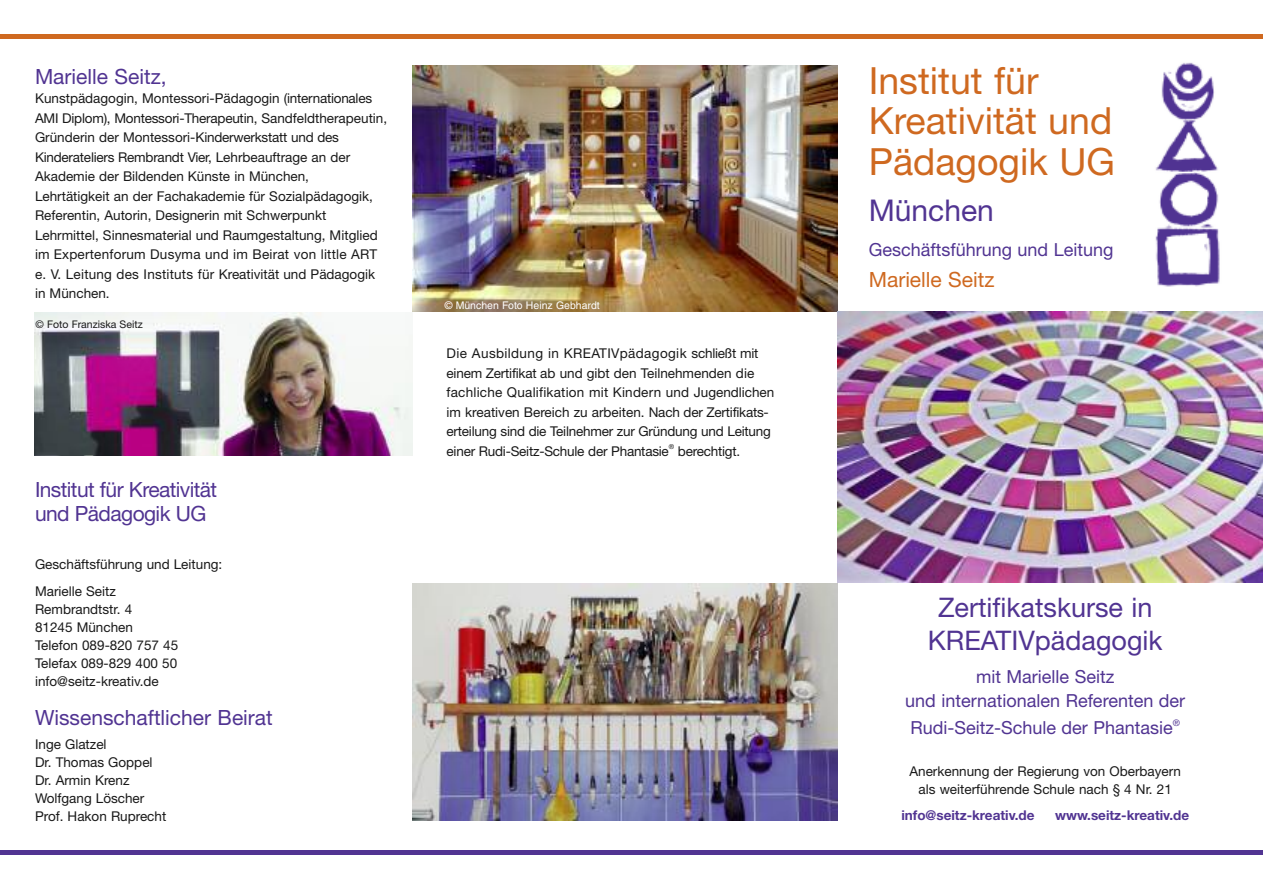
<style>
.page{position:relative;width:1263px;height:893px;background:#fff}
.page>*{position:absolute;margin:0;border:0;box-sizing:border-box;transform-origin:0 0}
.t1{font:37.5px/40.5px "Helvetica Neue";color:#cf6920}
.t2{font:30px "Helvetica Neue";color:#513492}
.t3{font:27px/33px "Helvetica Neue";color:#513492;text-align:center}
.t4{font:21px "Helvetica Neue";color:#513492}
.t5{font:21px/24px "Helvetica Neue";letter-spacing:-.03em;color:#513492}
.t6{font:21px "Helvetica Neue";color:#cf6920}
.t7{font:18px/24px "Helvetica Neue";color:#513492;text-align:center}
.t8{font:13.5px/19.5px "Helvetica Neue";color:#191919}
.t9{font:700 13.5px "Helvetica Neue";color:#513492}
.t10{font:10.5px "Helvetica";color:#fff}
.t11{font:10.5px "Helvetica Neue";color:#191919}
.t12{font:9px "Helvetica Neue";color:#513492}
.t13{font:6.75px "Helvetica Neue";color:#191919}
</style>
<div class="page">
<hr style="left:0;top:34px;width:1263px;height:4px;background:#cf6920">
<div style="left:0;top:850px;width:1263px;height:5px;background:#513492"></div>
<img style="left:34px;top:312px;width:378px;height:144px">
<img style="left:412px;top:65px;width:426px;height:247px">
<img style="left:838px;top:312px;width:425px;height:271px">
<img style="left:1155px;top:62px;width:65px;height:225px">
<img style="left:412px;top:583px;width:426px;height:238px">
<h3 class="t4" style="left:35px;top:64px;width:133px">Marielle Seitz,</h3>
<p class="t8" style="left:35px;top:89px;width:354px">Kunstpädagogin, Montessori-Pädagogin (internationales AMI Diplom), Montessori-Therapeutin, Sandfeldtherapeutin, Gründerin der Montessori-Kinderwerkstatt und des Kinderateliers Rembrandt Vier, Lehrbeauftrage an der Akademie der Bildenden Künste in München, Lehrtätigkeit an der Fachakademie für Sozialpädagogik, Referentin, Autorin, Designerin mit Schwerpunkt Lehrmittel, Sinnesmaterial und Raumgestaltung, Mitglied im Expertenforum Dusyma und im Beirat von little ART e. V. Leitung des Instituts für Kreativität und Pädagogik in München.</p>
<p class="t11" style="left:36px;top:318px;width:109px">© Foto Franziska Seitz</p>
<h3 class="t5" style="left:35px;top:477px;width:184px">Institut für Kreativität und Pädagogik UG</h3>
<p class="t8" style="left:35px;top:550px;width:189px;line-height:27px">Geschäftsführung und Leitung:<br>Marielle Seitz</p>
<p class="t8" style="left:35px;top:600px;width:145px;line-height:18px">Rembrandtstr. 4<br>81245 München<br>Telefon 089-820 757 45<br>Telefax 089-829 400 50 info@seitz-kreativ.de</p>
<h3 class="t4" style="left:35px;top:705px;width:239px">Wissenschaftlicher Beirat</h3>
<p class="t8" style="left:35px;top:735px;width:133px;line-height:18px">Inge Glatzel<br>Dr. Thomas Goppel<br>Dr. Armin Krenz<br>Wolfgang Löscher<br>Prof. Hakon Ruprecht</p>
<p class="t10" style="left:445px;top:301px;width:157px">© München Foto Heinz Gebhardt</p>
<p class="t8" style="left:447px;top:343px;width:329px">Die Ausbildung in KREATIVpädagogik schließt mit einem Zertifikat ab und gibt den Teilnehmenden die fachliche Qualifikation mit Kindern und Jugendlichen im kreativen Bereich zu arbeiten. Nach der Zertifikats&shy;erteilung sind die Teilnehmer zur Gründung und Leitung einer Rudi-Seitz-Schule der Phantasie</p>
<p class="t13" style="left:669px;top:443px;width:7px">®</p>
<p class="t8" style="left:678px;top:441px;width:64px">berechtigt.</p>
<h1 class="t1" style="left:869px;top:60px;width:248px">Institut für<br>Kreativität und<br>Pädagogik UG</h1>
<h2 class="t2" style="left:869px;top:193px;width:127px">München</h2>
<h3 class="t7" style="left:869px;top:237px;width:246px">Geschäftsführung und Leitung</h3>
<h3 class="t6" style="left:869px;top:267px;width:127px">Marielle Seitz</h3>
<h3 class="t3" style="left:928px;top:591px;width:236px">Zertifikatskurse in<br>KREATIVpädagogik</h3>
<h3 class="t7" style="left:905px;top:665px;width:281px">mit Marielle Seitz<br>und internationalen Referenten der</h3>
<h3 class="t7" style="left:910px;top:716px;width:264px">Rudi-Seitz-Schule der Phantasie</h3>
<p class="t12" style="left:1173px;top:717px;width:9px">®</p>
<p class="t8" style="left:909px;top:762px;width:273px;line-height:18px;text-align:center">Anerkennung der Regierung von Oberbayern als weiterführende Schule nach § 4 Nr. 21</p>
<p class="t9" style="left:901px;top:807px;width:135px">info@seitz-kreativ.de</p>
<p class="t9" style="left:1055px;top:807px;width:135px">www.seitz-kreativ.de</p>
</div>
